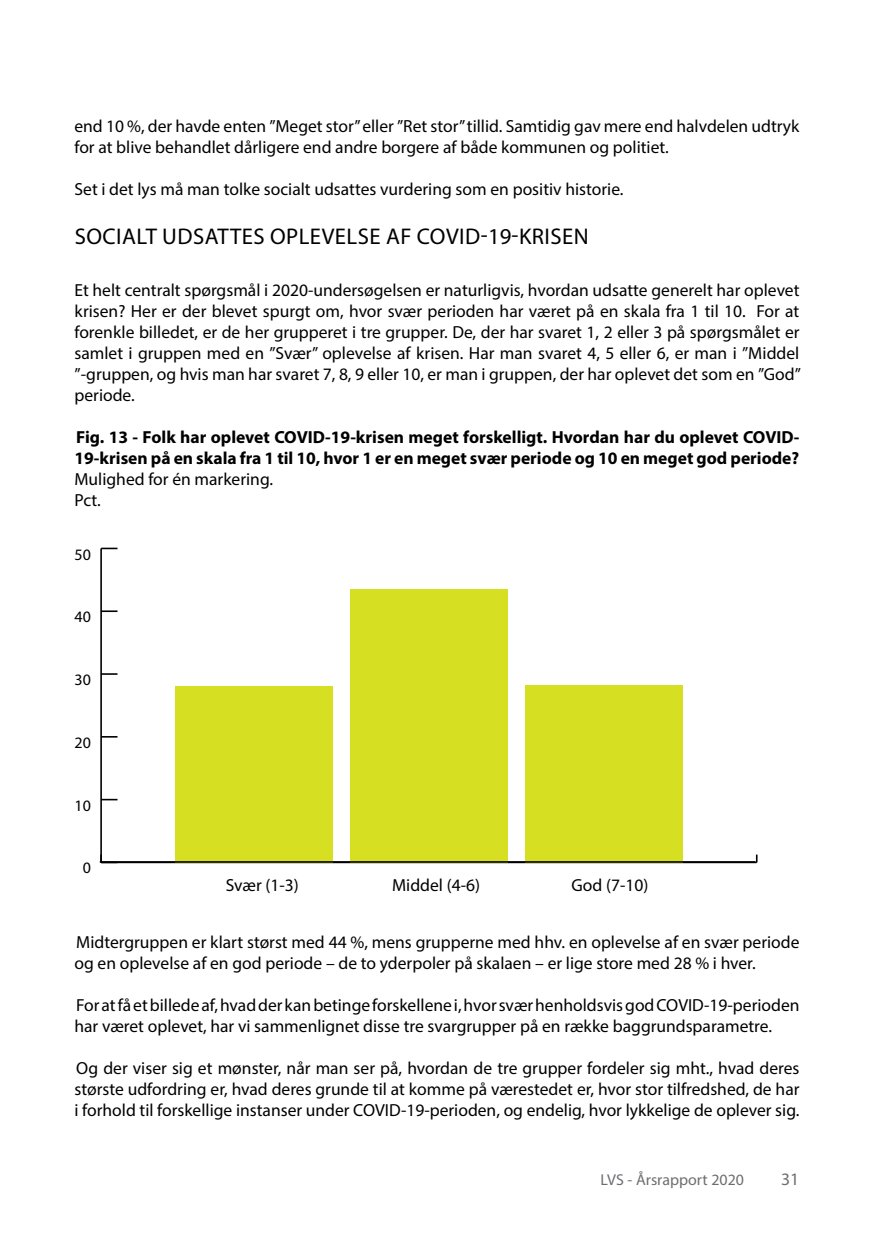
<style>
.page{position:relative;width:874px;height:1241px;background:#fff}
.page>*{position:absolute;margin:0;border:0;box-sizing:border-box;transform-origin:0 0}
.t1{font:22.75px "Myriad Pro";letter-spacing:.02em;color:#000}
.t2{font:17.5px/21px "Myriad Pro";color:#000}
.t3{font:700 17.5px/21px "Myriad Pro";color:#000}
.t4{font:17.5px "Myriad Pro";color:#6d6e71}
.t5{font:15.92px "Myriad Pro";color:#000}
.t6{font:15.75px "Myriad Pro";color:#6d6e71}
</style>
<div class="page">
<hr style="left:101px;top:861px;width:655px;height:2px;background:#000">
<svg style="left:755px;top:854px;width:2px;height:8px"></svg>
<hr style="left:100px;top:548px;width:2px;height:314px;background:#000">
<svg style="left:101px;top:798px;width:16px;height:2px"></svg>
<svg style="left:102px;top:736px;width:15px;height:1px"></svg>
<svg style="left:102px;top:673px;width:15px;height:1px"></svg>
<svg style="left:102px;top:610px;width:15px;height:2px"></svg>
<svg style="left:101px;top:547px;width:16px;height:2px"></svg>
<div style="left:525px;top:684px;width:157px;height:178px;background:#d7df23"></div>
<div style="left:350px;top:588px;width:157px;height:274px;background:#d7df23"></div>
<div style="left:175px;top:686px;width:157px;height:176px;background:#d7df23"></div>
<hr style="left:100px;top:861px;width:655px;height:1px;background:#000">
<p class="t2" style="left:74px;top:116px;width:726px">end 10 %, der havde enten ”Meget stor” eller ”Ret stor” tillid. Samtidig gav mere end halvdelen udtryk for at blive behandlet dårligere end andre borgere af både kommunen og politiet.</p>
<p class="t2" style="left:74px;top:179px;width:550px">Set i det lys må man tolke socialt udsattes vurdering som en positiv historie.</p>
<h1 class="t1" style="left:75px;top:222px;width:515px">SOCIALT UDSATTES OPLEVELSE AF COVID-19-KRISEN</h1>
<p class="t2" style="left:74px;top:279px;width:727px;text-align:justify">Et helt centralt spørgsmål i 2020-undersøgelsen er naturligvis, hvordan udsatte generelt har oplevet krisen? Her er der blevet spurgt om, hvor svær perioden har været på en skala fra 1 til 10. For at forenkle billedet, er de her grupperet i tre grupper. De, der har svaret 1, 2 eller 3 på spørgsmålet er samlet i gruppen med en ”Svær” oplevelse af krisen. Har man svaret 4, 5 eller 6, er man i ”Middel ”-gruppen, og hvis man har svaret 7, 8, 9 eller 10, er man i gruppen, der har oplevet det som en ”God” periode.</p>
<p class="t3" style="left:74px;top:426px;width:726px">Fig. 13 - Folk har oplevet COVID-19-krisen meget forskelligt. Hvordan har du oplevet COVID-<br>19-krisen på en skala fra 1 til 10, hvor 1 er en meget svær periode og 10 en meget god periode?</p>
<p class="t2" style="left:74px;top:468px;width:200px">Mulighed for én markering.<br>Pct.</p>
<p class="t5" style="left:74px;top:544px;width:18px">50</p>
<p class="t5" style="left:74px;top:607px;width:18px">40</p>
<p class="t5" style="left:74px;top:669px;width:18px">30</p>
<p class="t5" style="left:74px;top:732px;width:18px">20</p>
<p class="t5" style="left:74px;top:795px;width:18px">10</p>
<p class="t5" style="left:83px;top:858px;width:10px">0</p>
<p class="t2" style="left:225px;top:873px;width:75px">Svær (1-3)</p>
<p class="t2" style="left:392px;top:873px;width:89px">Middel (4-6)</p>
<p class="t2" style="left:571px;top:873px;width:78px">God (7-10)</p>
<p class="t2" style="left:74px;top:930px;width:726px">Midtergruppen er klart størst med 44 %, mens grupperne med hhv. en oplevelse af en svær periode og en oplevelse af en god periode – de to yderpoler på skalaen – er lige store med 28 % i hver.</p>
<p class="t2" style="left:74px;top:993px;width:726px">For at få et billede af, hvad der kan betinge forskellene i, hvor svær henholdsvis god COVID-19-perioden har været oplevet, har vi sammenlignet disse tre svargrupper på en række baggrundsparametre.</p>
<p class="t2" style="left:74px;top:1056px;width:726px;text-align:justify">Og der viser sig et mønster, når man ser på, hvordan de tre grupper fordeler sig mht., hvad deres største udfordring er, hvad deres grunde til at komme på værestedet er, hvor stor tilfredshed, de har i forhold til forskellige instanser under COVID-19-perioden, og endelig, hvor lykkelige de oplever sig.</p>
<p class="t6" style="left:600px;top:1169px;width:145px">LVS - Årsrapport 2020</p>
<p class="t4" style="left:780px;top:1167px;width:20px">31</p>
</div>
